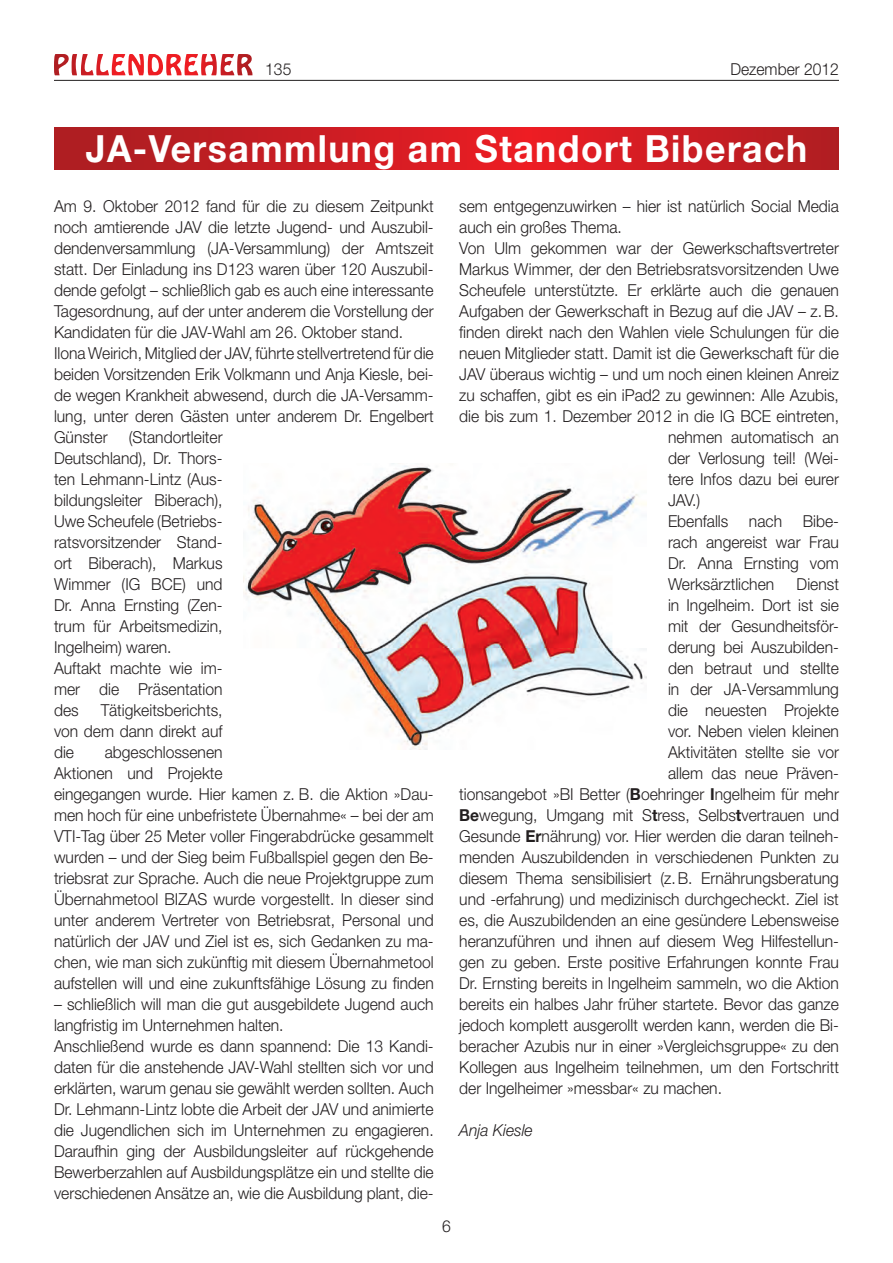
<style>
.page{position:relative;width:893px;height:1263px;background:#fff}
.page>*{position:absolute;margin:0;border:0;box-sizing:border-box;transform-origin:0 0}
.t1{font:700 37.5px "Helvetica Neue LT Std";letter-spacing:.04em;color:#fff;scale:.95 1}
.t2{font:300 16.5px/21px "Helvetica Neue LT Std";color:#231f20;scale:.95 1}
.t3{font:italic 300 16.5px "Helvetica Neue LT Std";color:#231f20;scale:.95 1}
.s1{font-weight:700}
</style>
<div class="page">
<svg style="left:54px;top:54px;width:163px;height:22px"></svg>
<hr style="left:54px;top:80px;width:785px;height:1px;background:#231f20">
<svg style="left:54px;top:128px;width:785px;height:42px;background:#ca1d22"></svg>
<img style="left:244px;top:465px;width:403px;height:285px">
<p class="t2" style="left:265px;top:59px;width:29px">135</p>
<p class="t2" style="left:730px;top:59px;width:116px">Dezember 2012</p>
<h1 class="t1" style="left:86px;top:125px;width:761px">JA-Versammlung am Standort Biberach</h1>
<p class="t2" style="left:54px;top:195px;width:401px">Am 9. Oktober 2012 fand für die zu diesem Zeitpunkt noch amtierende JAV die letzte Jugend- und Auszubil&shy;dendenversammlung (JA-Versammlung) der Amtszeit statt. Der Einladung ins D123 waren über 120 Auszubil&shy;dende gefolgt – schließlich gab es auch eine interessante Tagesordnung, auf der unter anderem die Vorstellung der Kandidaten für die JAV-Wahl am 26. Oktober stand.<br>Ilona Weirich, Mitglied der JAV, führte stellvertretend für die beiden Vorsitzenden Erik Volkmann und Anja Kiesle, bei&shy;de wegen Krankheit abwesend, durch die JA-Versamm&shy;lung, unter deren Gästen unter anderem Dr. Engelbert Günster</p>
<p class="t2" style="left:54px;top:426px;width:179px;text-indent:75px">(Standortleiter<br>Deutschland), Dr. Thors&shy;ten Lehmann-Lintz (Aus&shy;bildungsleiter Biberach),<br>Uwe Scheufele (Betriebs&shy;ratsvorsitzender Stand&shy;ort Biberach), Markus<br>Wimmer (IG BCE) und<br>Dr. Anna Ernsting (Zen&shy;trum für Arbeitsmedizin,<br>Ingelheim) waren.<br>Auftakt machte wie im&shy;mer die Präsentation des</p>
<p class="t2" style="left:54px;top:699px;width:179px;text-align:justify;text-indent:47px">Tätigkeitsberichts, von dem dann direkt auf die</p>
<p class="t2" style="left:54px;top:741px;width:401px;text-indent:51px">abgeschlossenen<br>Aktionen und Projekte<br>eingegangen wurde. Hier kamen z. B. die Aktion »Dau&shy;men hoch für eine unbefristete Übernahme« – bei der am VTI-Tag über 25 Meter voller Fingerabdrücke gesammelt wurden – und der Sieg beim Fußballspiel gegen den Be&shy;triebsrat zur Sprache. Auch die neue Projektgruppe zum Übernahmetool BIZAS wurde vorgestellt. In dieser sind unter anderem Vertreter von Betriebsrat, Personal und natürlich der JAV und Ziel ist es, sich Gedanken zu ma&shy;chen, wie man sich zukünftig mit diesem Übernahmetool aufstellen will und eine zukunftsfähige Lösung zu finden</p>
<p class="t2" style="left:54px;top:993px;width:401px">– schließlich will man die gut ausgebildete Jugend auch langfristig im Unternehmen halten.<br>Anschließend wurde es dann spannend: Die 13 Kandi&shy;daten für die anstehende JAV-Wahl stellten sich vor und erklärten, warum genau sie gewählt werden sollten. Auch Dr. Lehmann-Lintz lobte die Arbeit der JAV und animierte die Jugendlichen sich im Unternehmen zu engagieren.<br>Daraufhin ging der Ausbildungsleiter auf rückgehende Bewerberzahlen auf Ausbildungsplätze ein und stellte die verschiedenen Ansätze an, wie die Ausbildung plant, die-</p>
<p class="t2" style="left:459px;top:195px;width:401px">sem entgegenzuwirken – hier ist natürlich Social Media</p>
<p class="t2" style="left:459px;top:216px;width:173px">auch ein großes Thema.</p>
<p class="t2" style="left:459px;top:237px;width:401px">Von Ulm gekommen war der Gewerkschaftsvertreter</p>
<p class="t2" style="left:459px;top:258px;width:401px">Markus Wimmer, der den Betriebsratsvorsitzenden Uwe</p>
<p class="t2" style="left:459px;top:279px;width:401px">Scheufele unterstützte. Er erklärte auch die genauen</p>
<p class="t2" style="left:459px;top:300px;width:401px">Aufgaben der Gewerkschaft in Bezug auf die JAV – z.B.</p>
<p class="t2" style="left:459px;top:321px;width:401px">finden direkt nach den Wahlen viele Schulungen für die</p>
<p class="t2" style="left:459px;top:342px;width:401px">neuen Mitglieder statt. Damit ist die Gewerkschaft für die</p>
<p class="t2" style="left:459px;top:363px;width:401px">JAV überaus wichtig – und um noch einen kleinen Anreiz</p>
<p class="t2" style="left:459px;top:384px;width:401px">zu schaffen, gibt es ein iPad2 zu gewinnen: Alle Azubis,</p>
<p class="t2" style="left:459px;top:405px;width:401px">die bis zum 1. Dezember 2012 in die IG BCE eintreten,</p>
<p class="t2" style="left:668px;top:426px;width:181px">nehmen automatisch an</p>
<p class="t2" style="left:668px;top:447px;width:181px">der Verlosung teil! (Wei-</p>
<p class="t2" style="left:668px;top:468px;width:181px">tere Infos dazu bei eurer</p>
<p class="t2" style="left:668px;top:489px;width:36px">JAV.)</p>
<p class="t2" style="left:668px;top:510px;width:181px">Ebenfalls nach Bibe-</p>
<p class="t2" style="left:668px;top:531px;width:181px">rach angereist war Frau</p>
<p class="t2" style="left:668px;top:552px;width:181px">Dr. Anna Ernsting vom</p>
<p class="t2" style="left:668px;top:573px;width:113px">Werksärztlichen</p>
<p class="t2" style="left:797px;top:573px;width:46px">Dienst</p>
<p class="t2" style="left:668px;top:594px;width:181px">in Ingelheim. Dort ist sie</p>
<p class="t2" style="left:668px;top:615px;width:181px">mit der Gesundheitsför-</p>
<p class="t2" style="left:668px;top:636px;width:181px">derung bei Auszubilden-</p>
<p class="t2" style="left:668px;top:657px;width:181px">den betraut und stellte</p>
<p class="t2" style="left:668px;top:678px;width:181px">in der JA-Versammlung</p>
<p class="t2" style="left:668px;top:699px;width:181px">die neuesten Projekte</p>
<p class="t2" style="left:668px;top:720px;width:181px">vor. Neben vielen kleinen</p>
<p class="t2" style="left:668px;top:741px;width:181px">Aktivitäten stellte sie vor</p>
<p class="t2" style="left:668px;top:762px;width:181px">allem das neue Präven-</p>
<p class="t2" style="left:459px;top:783px;width:401px">tionsangebot »BI Better (<span class="s1">B</span>oehringer <span class="s1">I</span>ngelheim für mehr</p>
<p class="t2" style="left:459px;top:804px;width:401px"><span class="s1">Be</span>wegung, Umgang mit S<span class="s1">t</span>ress, Selbs<span class="s1">t</span>vertrauen und</p>
<p class="t2" style="left:459px;top:825px;width:401px">Gesunde <span class="s1">Er</span>nährung) vor. Hier werden die daran teilneh-</p>
<p class="t2" style="left:459px;top:846px;width:401px">menden Auszubildenden in verschiedenen Punkten zu</p>
<p class="t2" style="left:459px;top:867px;width:401px">diesem Thema sensibilisiert (z.B. Ernährungsberatung</p>
<p class="t2" style="left:459px;top:888px;width:401px">und -erfahrung) und medizinisch durchgecheckt. Ziel ist</p>
<p class="t2" style="left:459px;top:909px;width:401px">es, die Auszubildenden an eine gesündere Lebensweise</p>
<p class="t2" style="left:459px;top:930px;width:401px">heranzuführen und ihnen auf diesem Weg Hilfestellun-</p>
<p class="t2" style="left:459px;top:951px;width:401px">gen zu geben. Erste positive Erfahrungen konnte Frau</p>
<p class="t2" style="left:459px;top:972px;width:401px">Dr. Ernsting bereits in Ingelheim sammeln, wo die Aktion</p>
<p class="t2" style="left:459px;top:993px;width:401px">bereits ein halbes Jahr früher startete. Bevor das ganze</p>
<p class="t2" style="left:459px;top:1014px;width:401px">jedoch komplett ausgerollt werden kann, werden die Bi-</p>
<p class="t2" style="left:459px;top:1035px;width:401px">beracher Azubis nur in einer »Vergleichsgruppe« zu den</p>
<p class="t2" style="left:459px;top:1056px;width:401px">Kollegen aus Ingelheim teilnehmen, um den Fortschritt</p>
<p class="t2" style="left:459px;top:1077px;width:278px">der Ingelheimer »messbar« zu machen.</p>
<p class="t3" style="left:459px;top:1120px;width:79px">Anja Kiesle</p>
<p class="t2" style="left:442px;top:1215px;width:11px">6</p>
</div>
